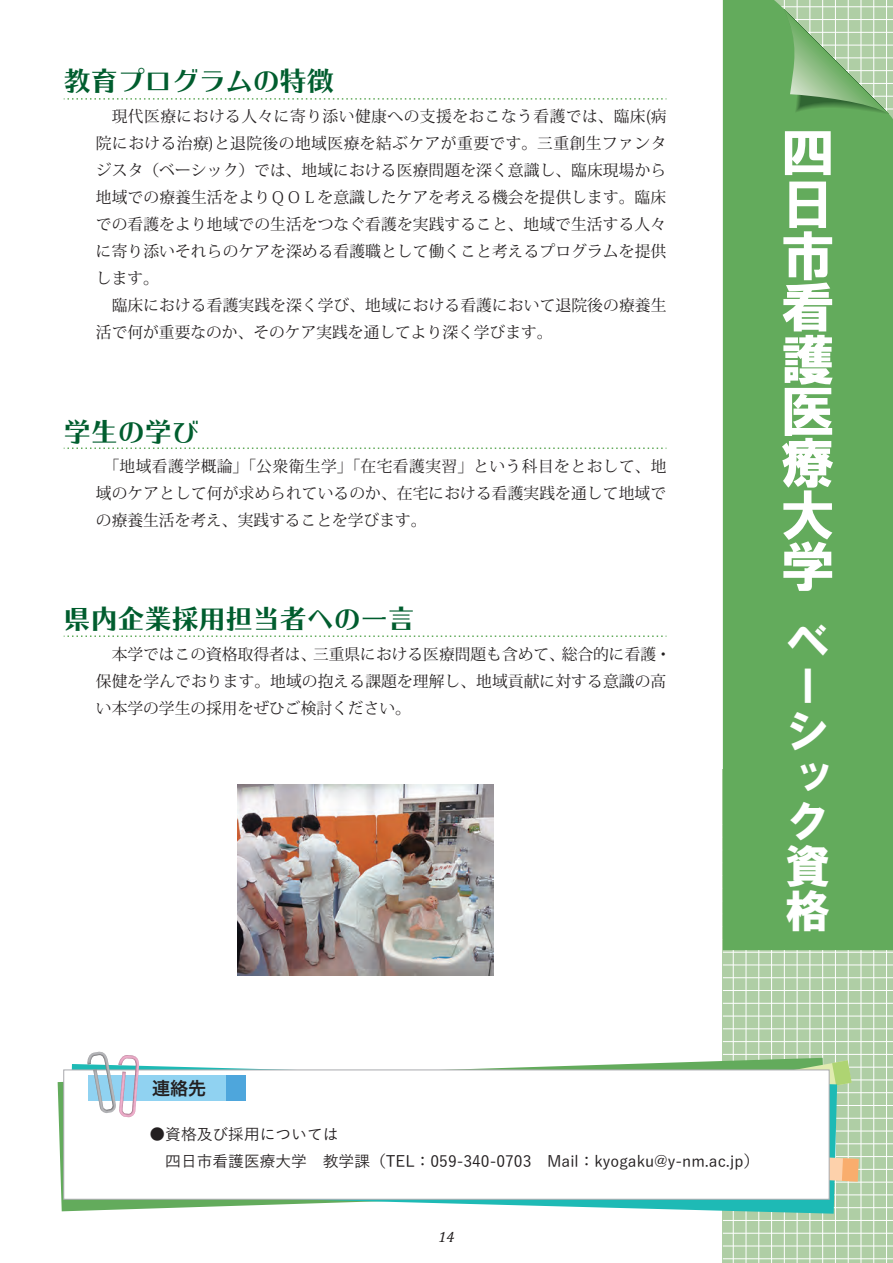
<style>
.page{position:relative;width:893px;height:1263px;background:#fff}
.page>*{position:absolute;margin:0;border:0;box-sizing:border-box;transform-origin:0 0}
.t1{font:54px/51.9px "HGS Soei Kakugothic UB";color:#fff}
.t2{font:45px/45px "HG Soei Kakugothic UB";color:#fff}
.t3{font:27px "Kan 415 Typos Std";color:#005d2e}
.t4{font:18px "Hira Kaku Pro W6";color:#231f20}
.t5{font:15.75px/27px "Koz Min Pro";letter-spacing:.005em;color:#231f20;text-align:justify}
.t6{font:500 15.75px/27px "Yu Go";color:#231f20}
.t7{font:italic 15px "Cambria";color:#231f20}
</style>
<div class="page">
<div style="left:723px;top:769px;width:170px;height:494px;background:#afcea5"></div>
<hr style="left:723px;top:952px;width:170px;height:1px;background:#fff">
<hr style="left:723px;top:964px;width:170px;height:1px;background:#fff">
<hr style="left:723px;top:977px;width:170px;height:1px;background:#fff">
<hr style="left:723px;top:990px;width:170px;height:1px;background:#fff">
<hr style="left:723px;top:1003px;width:170px;height:1px;background:#fff">
<hr style="left:723px;top:1016px;width:170px;height:1px;background:#fff">
<hr style="left:723px;top:1028px;width:170px;height:1px;background:#fff">
<hr style="left:723px;top:1041px;width:170px;height:1px;background:#fff">
<hr style="left:723px;top:1054px;width:170px;height:1px;background:#fff">
<hr style="left:723px;top:1067px;width:170px;height:1px;background:#fff">
<hr style="left:723px;top:1079px;width:170px;height:1px;background:#fff">
<hr style="left:723px;top:1092px;width:170px;height:1px;background:#fff">
<hr style="left:723px;top:1105px;width:170px;height:1px;background:#fff">
<hr style="left:723px;top:1118px;width:170px;height:1px;background:#fff">
<hr style="left:723px;top:1131px;width:170px;height:1px;background:#fff">
<hr style="left:723px;top:1143px;width:170px;height:1px;background:#fff">
<hr style="left:723px;top:1156px;width:170px;height:1px;background:#fff">
<hr style="left:723px;top:1169px;width:170px;height:1px;background:#fff">
<hr style="left:723px;top:1182px;width:170px;height:1px;background:#fff">
<hr style="left:723px;top:1194px;width:170px;height:1px;background:#fff">
<hr style="left:723px;top:1207px;width:170px;height:1px;background:#fff">
<hr style="left:723px;top:1220px;width:170px;height:1px;background:#fff">
<hr style="left:723px;top:1233px;width:170px;height:1px;background:#fff">
<hr style="left:723px;top:1245px;width:170px;height:1px;background:#fff">
<hr style="left:723px;top:1258px;width:170px;height:1px;background:#fff">
<hr style="left:746px;top:769px;width:1px;height:494px;background:#fff">
<hr style="left:758px;top:769px;width:1px;height:494px;background:#fff">
<hr style="left:771px;top:769px;width:1px;height:494px;background:#fff">
<hr style="left:784px;top:769px;width:1px;height:494px;background:#fff">
<hr style="left:797px;top:769px;width:1px;height:494px;background:#fff">
<hr style="left:809px;top:769px;width:1px;height:494px;background:#fff">
<hr style="left:822px;top:769px;width:1px;height:494px;background:#fff">
<hr style="left:835px;top:769px;width:1px;height:494px;background:#fff">
<hr style="left:848px;top:769px;width:1px;height:494px;background:#fff">
<hr style="left:861px;top:769px;width:1px;height:494px;background:#fff">
<hr style="left:873px;top:769px;width:1px;height:494px;background:#fff">
<hr style="left:886px;top:769px;width:1px;height:494px;background:#fff">
<hr style="left:733px;top:769px;width:1px;height:494px;background:#fff">
<div style="left:723px;top:0;width:170px;height:950px;background:#63ab5c"></div>
<svg style="left:784px;top:9px;width:105px;height:105px;background:#97c08f"></svg>
<svg style="left:64px;top:98px;width:603px;height:2px"></svg>
<svg style="left:64px;top:447px;width:603px;height:2px"></svg>
<svg style="left:64px;top:635px;width:603px;height:2px"></svg>
<img style="left:238px;top:785px;width:256px;height:191px">
<svg style="left:58px;top:1058px;width:766px;height:153px"></svg>
<svg style="left:720px;top:1060px;width:132px;height:45px"></svg>
<svg style="left:69px;top:1064px;width:768px;height:150px"></svg>
<svg style="left:829px;top:1153px;width:30px;height:28px"></svg>
<div style="left:63px;top:1069px;width:766px;height:130px;background:#fff;border:1px solid #a8a9ad"></div>
<div style="left:88px;top:1076px;width:158px;height:25px;background:#90d2f1"></div>
<div style="left:227px;top:1076px;width:19px;height:25px;background:#4ea6dc"></div>
<svg style="left:87px;top:1051px;width:53px;height:66px"></svg>
<h3 class="t3" style="left:64px;top:66px;width:272px">教育プログラムの特徴</h3>
<p class="t5" style="left:96px;top:102px;width:572px;text-indent:16px">現代医療における人々に寄り添い健康への支援をおこなう看護では、臨床(病院における治療)と退院後の地域医療を結ぶケアが重要です。三重創生ファンタジスタ（ベーシック）では、地域における医療問題を深く意識し、臨床現場から地域での療養生活をよりＱＯＬを意識したケアを考える機会を提供します。臨床での看護をより地域での生活をつなぐ看護を実践すること、地域で生活する人々に寄り添いそれらのケアを深める看護職として働くこと考えるプログラムを提供します。</p>
<p class="t5" style="left:96px;top:291px;width:572px;text-indent:16px">臨床における看護実践を深く学び、地域における看護において退院後の療養生活で何が重要なのか、そのケア実践を通してより深く学びます。</p>
<h3 class="t3" style="left:64px;top:417px;width:137px">学生の学び</h3>
<p class="t5" style="left:96px;top:453px;width:572px;text-indent:8px">「地域看護学概論」「公衆衛生学」「在宅看護実習」という科目をとおして、地域のケアとして何が求められているのか、在宅における看護実践を通して地域での療養生活を考え、実践することを学びます。</p>
<h3 class="t3" style="left:64px;top:604px;width:352px">県内企業採用担当者への一言</h3>
<p class="t5" style="left:96px;top:640px;width:577px;text-align:left;text-indent:16px">本学ではこの資格取得者は、三重県における医療問題も含めて、総合的に看護・保健を学んでおります。地域の抱える課題を理解し、地域貢献に対する意識の高い本学の学生の採用をぜひご検討ください。</p>
<h1 class="t1" style="left:781px;top:126px;width:54px">四日市看護医療大学</h1>
<h2 class="t2" style="left:785px;top:618px;width:45px">ベーシック資格</h2>
<p class="t4" style="left:152px;top:1072px;width:56px">連絡先</p>
<p class="t6" style="left:150px;top:1118px;width:611px">●資格及び採用については<br>　四日市看護医療大学　教学課（TEL：059-340-0703　Mail：kyogaku@y-nm.ac.jp）</p>
<p class="t7" style="left:439px;top:1226px;width:17px">14</p>
</div>
